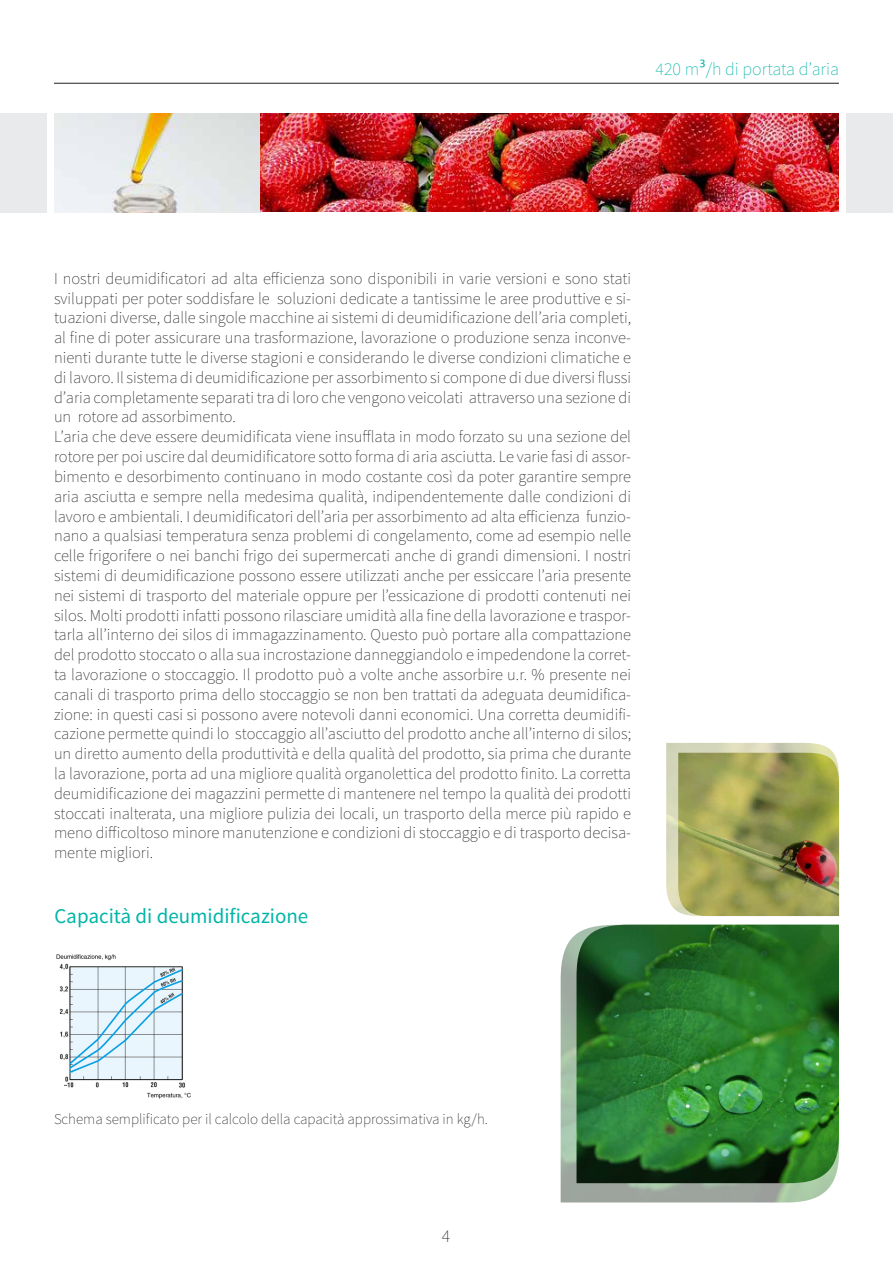
<style>
.page{position:relative;width:893px;height:1263px;background:#fff}
.page>*{position:absolute;margin:0;border:0;box-sizing:border-box;transform-origin:0 0}
.t1{font:21px "Source Sans Pro";color:#00b5a8}
.t2{font:200 18px "Source Sans Pro";color:#00b5a8}
.t3{font:200 18px "Source Sans Pro";color:#231f20}
.t4{font:200 16.5px/19.8px "Source Sans Pro";color:#231f20;text-align:justify}
.t5{font:200 15px "Source Sans Pro";color:#231f20}
.s1{font-family:"Nirmala UI";font-weight:400}
</style>
<div class="page">
<hr style="left:54px;top:83px;width:785px;height:1px;background:#231f20">
<div style="left:0;top:113px;width:47px;height:99px;background:#e9eaeb"></div>
<img style="left:55px;top:113px;width:206px;height:99px">
<div style="left:846px;top:113px;width:46px;height:99px;background:#e9eaeb"></div>
<img style="left:261px;top:113px;width:577px;height:99px">
<img style="left:666px;top:743px;width:168px;height:169px">
<img style="left:678px;top:753px;width:161px;height:163px">
<img style="left:561px;top:934px;width:271px;height:268px">
<img style="left:576px;top:925px;width:263px;height:258px">
<img style="left:56px;top:954px;width:135px;height:145px">
<p class="t2" style="left:656px;top:58px;width:185px">420 m<span class="s1">³</span>/h di portata d’aria</p>
<p class="t4" style="left:54px;top:268px;width:579px">I nostri deumidificatori ad alta efficienza sono disponibili in varie versioni e sono stati sviluppati per poter soddisfare le soluzioni dedicate a tantissime le aree produttive e si&shy;tuazioni diverse, dalle singole macchine ai sistemi di deumidificazione dell’aria completi, al fine di poter assicurare una trasformazione, lavorazione o produzione senza inconve&shy;nienti durante tutte le diverse stagioni e considerando le diverse condizioni climatiche e di lavoro. Il sistema di deumidificazione per assorbimento si compone di due diversi flussi d’aria completamente separati tra di loro che vengono veicolati attraverso una sezione di un rotore ad assorbimento.</p>
<p class="t4" style="left:54px;top:427px;width:579px">L’aria che deve essere deumidificata viene insufflata in modo forzato su una sezione del rotore per poi uscire dal deumidificatore sotto forma di aria asciutta. Le varie fasi di assor&shy;bimento e desorbimento continuano in modo costante così da poter garantire sempre aria asciutta e sempre nella medesima qualità, indipendentemente dalle condizioni di lavoro e ambientali. I deumidificatori dell’aria per assorbimento ad alta efficienza funzio&shy;nano a qualsiasi temperatura senza problemi di congelamento, come ad esempio nelle celle frigorifere o nei banchi frigo dei supermercati anche di grandi dimensioni. I nostri sistemi di deumidificazione possono essere utilizzati anche per essiccare l’aria presente nei sistemi di trasporto del materiale oppure per l’essicazione di prodotti contenuti nei silos. Molti prodotti infatti possono rilasciare umidità alla fine della lavorazione e traspor&shy;tarla all’interno dei silos di immagazzinamento. Questo può portare alla compattazione del prodotto stoccato o alla sua incrostazione danneggiandolo e impedendone la corret&shy;ta lavorazione o stoccaggio. Il prodotto può a volte anche assorbire u.r. % presente nei canali di trasporto prima dello stoccaggio se non ben trattati da adeguata deumidifica&shy;zione: in questi casi si possono avere notevoli danni economici. Una corretta deumidifi&shy;cazione permette quindi lo stoccaggio all’asciutto del prodotto anche all’interno di silos; un diretto aumento della produttività e della qualità del prodotto, sia prima che durante la lavorazione, porta ad una migliore qualità organolettica del prodotto finito. La corretta deumidificazione dei magazzini permette di mantenere nel tempo la qualità dei prodotti stoccati inalterata, una migliore pulizia dei locali, un trasporto della merce più rapido e meno difficoltoso minore manutenzione e condizioni di stoccaggio e di trasporto decisa&shy;mente migliori.</p>
<p class="t1" style="left:54px;top:903px;width:255px">Capacità di deumidificazione</p>
<p class="t5" style="left:54px;top:1110px;width:435px">Schema semplificato per il calcolo della capacità approssimativa in kg/h.</p>
<p class="t3" style="left:442px;top:1225px;width:10px">4</p>
</div>
